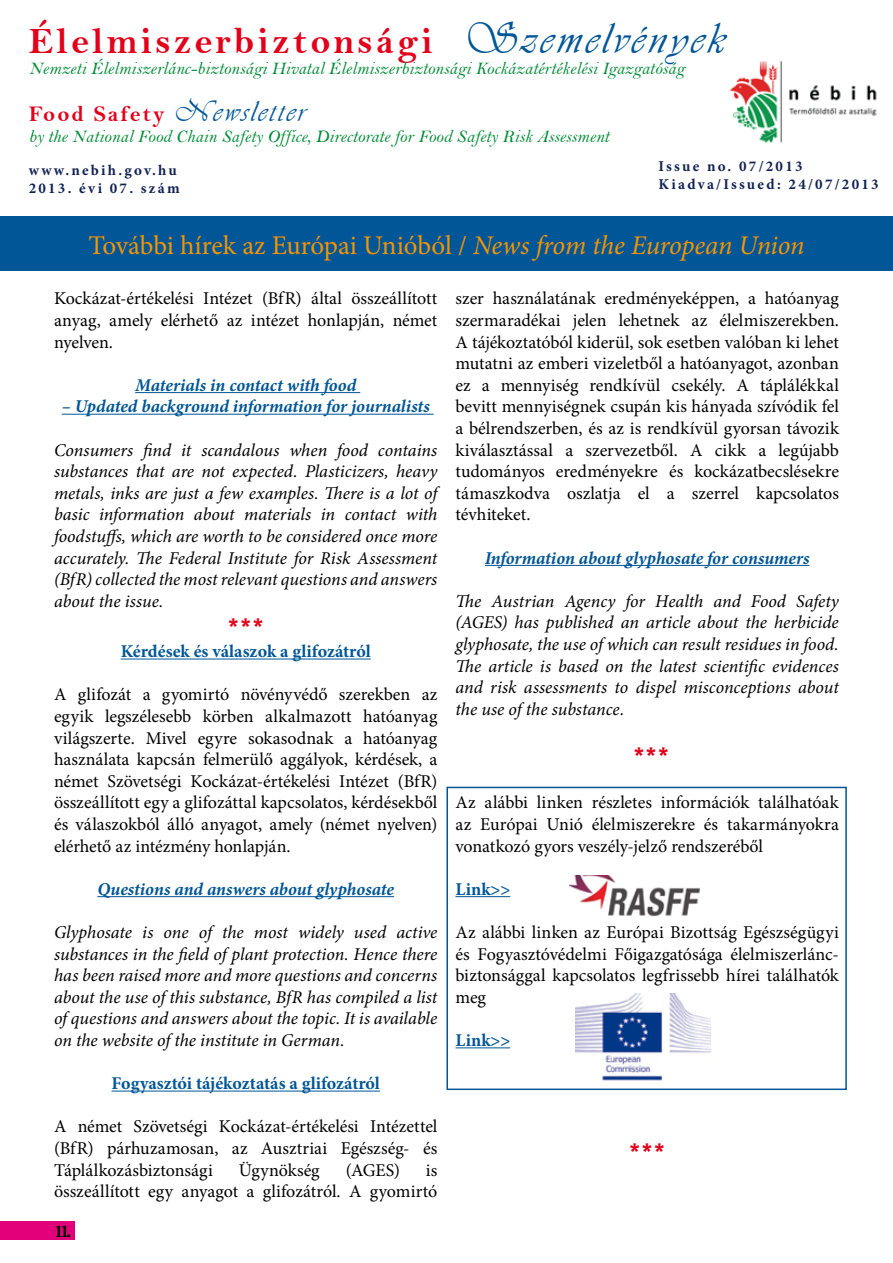
<style>
.page{position:relative;width:893px;height:1263px;background:#fff}
.page>*{position:absolute;margin:0;border:0;box-sizing:border-box;transform-origin:0 0}
.t1{font:37.5px "Bell MT Bold";letter-spacing:.085em;color:#e2001a}
.t2{font:27px "Minion Pro";letter-spacing:-.005em;color:#f39503}
.t3{font:900 24px "Arial";color:#e2001a}
.t4{font:22.5px "Bell MT Bold";letter-spacing:.085em;color:#e2001a}
.t5{font:18px/21.6px "Minion Pro";letter-spacing:-.005em;color:#000;text-align:justify}
.t6{font:italic 18px/21.6px "Minion Pro";letter-spacing:-.005em;color:#000;text-align:justify}
.t7{font:18px "Bell MT Italic";color:#008c36}
.t8{font:italic 700 18px "Minion Pro";letter-spacing:-.005em;color:#005697}
.t9{font:700 18px "Minion Pro";color:#005697}
.t10{font:700 18px "Adobe Garamond Pro";color:#000}
.t11{font:700 15px/18px "Minion Pro";letter-spacing:.15em;color:#112152}
.s1{font-family:"Vivaldii";font-size:45px;color:#005697}
.s2{font-family:"Vivaldii";font-size:30px;color:#005697}
.s3{font-style:italic}
</style>
<div class="page">
<div style="left:0;top:1221px;width:75px;height:18px;background:#e2007a"></div>
<img style="left:729px;top:60px;width:148px;height:83px">
<div style="left:0;top:217px;width:893px;height:54px;background:#005697"></div>
<hr style="left:135px;top:392px;width:225px;height:1px;background:#005697">
<hr style="left:62px;top:414px;width:372px;height:1px;background:#005697">
<hr style="left:121px;top:658px;width:250px;height:1px;background:#005697">
<hr style="left:97px;top:896px;width:297px;height:1px;background:#005697">
<hr style="left:112px;top:1090px;width:268px;height:1px;background:#005697">
<hr style="left:485px;top:565px;width:324px;height:1px;background:#005697">
<hr style="left:455px;top:896px;width:55px;height:1px;background:#005697">
<hr style="left:455px;top:1047px;width:55px;height:1px;background:#005697">
<div style="left:446px;top:787px;width:401px;height:303px;border:2px solid #005697"></div>
<img style="left:575px;top:993px;width:135px;height:88px">
<img style="left:569px;top:875px;width:132px;height:42px">
<h1 class="t1" style="left:29px;top:18px;width:698px">Élelmiszerbiztonsági <span class="s1">Szemelvények</span></h1>
<p class="t7" style="left:29px;top:58px;width:657px">Nemzeti Élelmiszerlánc-biztonsági Hivatal Élelmiszerbiztonsági Kockázatértékelési Igazgatóság</p>
<p class="t4" style="left:29px;top:100px;width:278px">Food Safety <span class="s2">Newsletter</span></p>
<p class="t7" style="left:29px;top:126px;width:582px">by the National Food Chain Safety Office, Directorate for Food Safety Risk Assessment</p>
<p class="t11" style="left:29px;top:161px;width:152px">www.nebih.gov.hu<br>2013. évi 07. szám</p>
<p class="t11" style="left:659px;top:157px;width:222px">Issue no. 07/2013<br>Kiadva/Issued: 24/07/2013</p>
<h2 class="t2" style="left:88px;top:227px;width:718px">További hírek az Európai Unióból / <span class="s3">News from the European Union</span></h2>
<p class="t5" style="left:54px;top:288px;width:385px">Kockázat-értékelési Intézet (BfR) által összeállított anyag, amely elérhető az intézet honlapján, német nyelven.</p>
<p class="t8" style="left:135px;top:372px;width:223px">Materials in contact with food</p>
<p class="t8" style="left:62px;top:394px;width:369px">– Updated background information for journalists</p>
<p class="t6" style="left:54px;top:439px;width:385px">Consumers find it scandalous when food contains substances that are not expected. Plasticizers, heavy metals, inks are just a few examples. There is a lot of basic information about materials in contact with foodstuffs, which are worth to be considered once more accurately. The Federal Institute for Risk Assessment (BfR) collected the most relevant questions and answers about the issue.</p>
<h3 class="t3" style="left:227px;top:610px;width:39px">***</h3>
<p class="t9" style="left:121px;top:639px;width:252px">Kérdések és válaszok a glifozátról</p>
<p class="t5" style="left:54px;top:684px;width:385px">A glifozát a gyomirtó növényvédő szerekben az egyik legszélesebb körben alkalmazott hatóanyag világszerte. Mivel egyre sokasodnak a hatóanyag használata kapcsán felmerülő aggályok, kérdések, a német Szövetségi Kockázat-értékelési Intézet (BfR) összeállított egy a glifozáttal kapcsolatos, kérdésekből és válaszokból álló anyagot, amely (német nyelven) elérhető az intézmény honlapján.</p>
<p class="t8" style="left:97px;top:876px;width:298px">Questions and answers about glyphosate</p>
<p class="t6" style="left:54px;top:921px;width:385px">Glyphosate is one of the most widely used active substances in the field of plant protection. Hence there has been raised more and more questions and concerns about the use of this substance, BfR has compiled a list of questions and answers about the topic. It is available on the website of the institute in German.</p>
<p class="t9" style="left:112px;top:1071px;width:270px">Fogyasztói tájékoztatás a glifozátról</p>
<p class="t5" style="left:54px;top:1116px;width:385px">A német Szövetségi Kockázat-értékelési Intézettel (BfR) párhuzamosan, az Ausztriai Egészség- és Táplálkozásbiztonsági</p>
<p class="t5" style="left:455px;top:288px;width:385px">szer használatának eredményeképpen, a hatóanyag szermaradékai jelen lehetnek az élelmiszerekben.<br>A tájékoztatóból kiderül, sok esetben valóban ki lehet mutatni az emberi vizeletből a hatóanyagot, azonban ez a mennyiség rendkívül csekély. A táplálékkal bevitt mennyiségnek csupán kis hányada szívódik fel a bélrendszerben, és az is rendkívül gyorsan távozik kiválasztással a szervezetből. A cikk a legújabb tudományos eredményekre és kockázatbecslésekre támaszkodva oszlatja el a szerrel kapcsolatos tévhiteket.</p>
<p class="t8" style="left:485px;top:545px;width:326px">Information about glyphosate for consumers</p>
<p class="t6" style="left:455px;top:590px;width:385px">The Austrian Agency for Health and Food Safety (AGES) has published an article about the herbicide glyphosate, the use of which can result residues in food.<br>The article is based on the latest scientific evidences and risk assessments to dispel misconceptions about the use of the substance.</p>
<h3 class="t3" style="left:632px;top:739px;width:39px">***</h3>
<p class="t5" style="left:455px;top:792px;width:385px">Az alábbi linken részletes információk találhatóak az Európai Unió élelmiszerekre és takarmányokra vonatkozó gyors veszély-jelző rendszeréből</p>
<p class="t9" style="left:455px;top:876px;width:56px">Link&gt;&gt;</p>
<p class="t5" style="left:455px;top:921px;width:385px">Az alábbi linken az Európai Bizottság Egészségügyi és Fogyasztóvédelmi Főigazgatósága élelmiszerlánc&shy;biztonsággal kapcsolatos legfrissebb hírei találhatók meg</p>
<p class="t9" style="left:455px;top:1028px;width:56px">Link&gt;&gt;</p>
<h3 class="t3" style="left:628px;top:1135px;width:39px">***</h3>
<p class="t5" style="left:239px;top:1159px;width:82px">Ügynökség</p>
<p class="t5" style="left:346px;top:1159px;width:56px">(AGES)</p>
<p class="t5" style="left:54px;top:1159px;width:385px;text-align:right">is<br>összeállított egy anyagot a glifozátról. A gyomirtó</p>
<p class="t10" style="left:54px;top:1220px;width:19px">11.</p>
</div>
